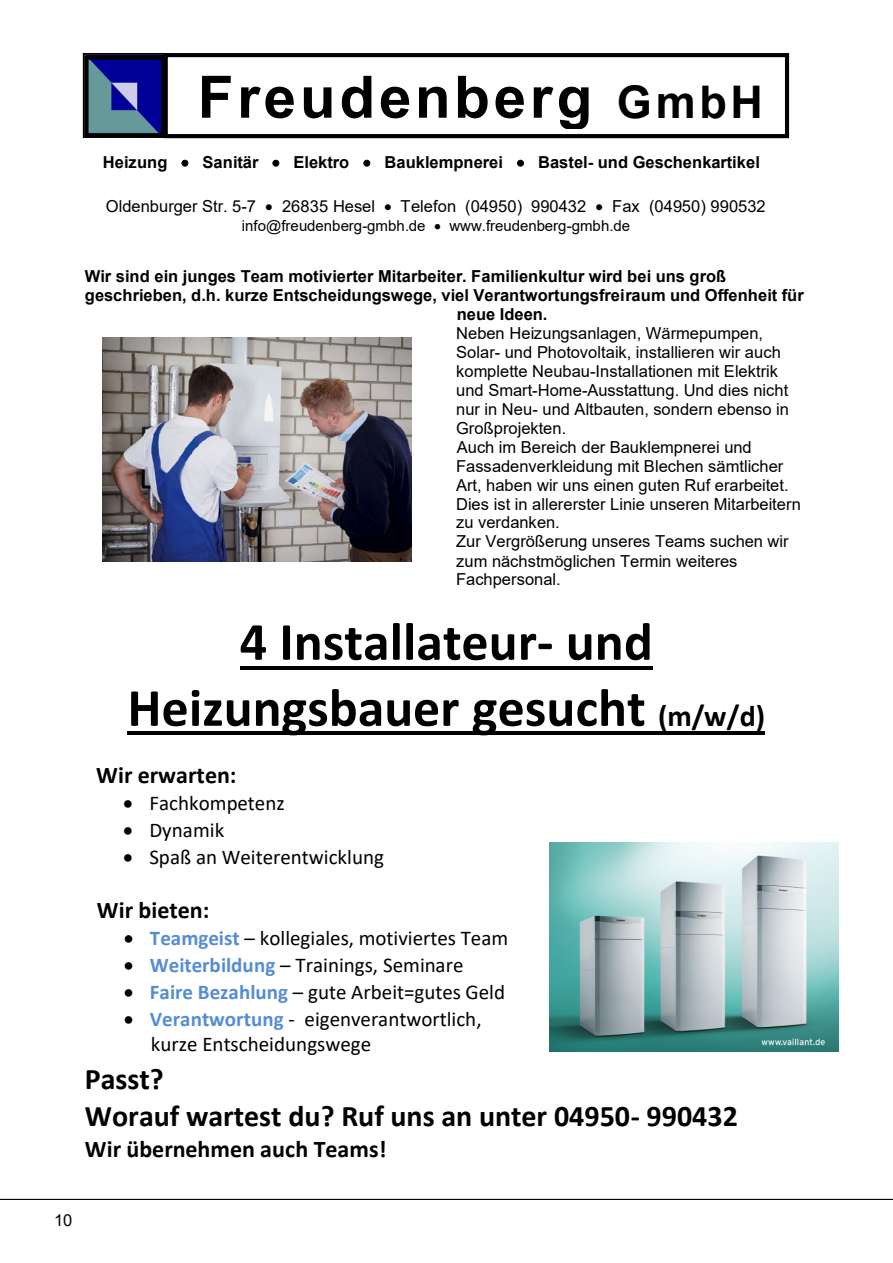
<style>
.page{position:relative;width:893px;height:1263px;background:#fff}
.page>*{position:absolute;margin:0;border:0;box-sizing:border-box;transform-origin:0 0}
.t1{font:700 58.5px "Arial";letter-spacing:.065em;color:#000}
.t2{font:700 54px/66px "Calibri";color:#000;text-align:center}
.t3{font:700 30px/36.6px "Calibri";color:#000}
.t4{font:700 24px "Calibri";color:#000}
.t5{font:21px/25.5px "Calibri";color:#000}
.t6{font:16.5px/18.9px "Arial";letter-spacing:.005em;color:#000}
.t7{font:700 16.5px "Arial";letter-spacing:.005em;color:#000}
.t8{font:15px "Arial";letter-spacing:.005em;color:#000}
.s1{font-size:45px}
.s2{font-size:30px}
.s3{font-weight:700;color:#548dd4}
</style>
<div class="page">
<hr style="left:0;top:1199px;width:893px;height:1px;background:#000">
<img style="left:549px;top:842px;width:289px;height:209px">
<img style="left:103px;top:337px;width:309px;height:225px">
<svg style="left:182px;top:160px;width:6px;height:7px"></svg>
<svg style="left:272px;top:160px;width:7px;height:7px"></svg>
<svg style="left:363px;top:160px;width:7px;height:7px"></svg>
<svg style="left:517px;top:160px;width:7px;height:7px"></svg>
<hr style="left:240px;top:666px;width:413px;height:3px;background:#000">
<hr style="left:127px;top:731px;width:638px;height:3px;background:#000">
<img style="left:86px;top:56px;width:78px;height:79px">
<div style="left:83px;top:53px;width:85px;height:85px;border:2px solid #000"></div>
<div style="left:164px;top:53px;width:625px;height:85px;border:4px solid #000"></div>
<h1 class="t1" style="left:198px;top:56px;width:567px">Freudenberg <span class="s1">GmbH</span></h1>
<p class="t7" style="left:103px;top:150px;width:659px">Heizung • Sanitär • Elektro • Bauklempnerei • Bastel- und Geschenkartikel</p>
<p class="t6" style="left:106px;top:197px;width:661px">Oldenburger Str. 5-7 • 26835 Hesel • Telefon (04950) 990432 • Fax (04950) 990532</p>
<p class="t8" style="left:242px;top:215px;width:390px">info@freudenberg-gmbh.de • www.freudenberg-gmbh.de</p>
<p class="t7" style="left:85px;top:264px;width:643px">Wir sind ein junges Team motivierter Mitarbeiter. Familienkultur wird bei uns groß</p>
<p class="t7" style="left:85px;top:283px;width:720px">geschrieben, d.h. kurze Entscheidungswege, viel Verantwortungsfreiraum und Offenheit für</p>
<p class="t7" style="left:457px;top:302px;width:92px">neue Ideen.</p>
<p class="t6" style="left:456px;top:323px;width:346px">Neben Heizungsanlagen, Wärmepumpen, Solar- und Photovoltaik, installieren wir auch komplette Neubau-Installationen mit Elektrik und Smart-Home-Ausstattung. Und dies nicht nur in Neu- und Altbauten, sondern ebenso in Großprojekten.<br>Auch im Bereich der Bauklempnerei und Fassadenverkleidung mit Blechen sämtlicher Art, haben wir uns einen guten Ruf erarbeitet.<br>Dies ist in allererster Linie unseren Mitarbeitern zu verdanken.<br>Zur Vergrößerung unseres Teams suchen wir zum nächstmöglichen Termin weiteres Fachpersonal.</p>
<h2 class="t2" style="left:127px;top:608px;width:639px">4 Installateur- und<br>Heizungsbauer gesucht <span class="s2">(m/w/d)</span></h2>
<h3 class="t4" style="left:96px;top:758px;width:142px">Wir erwarten:</h3>
<p class="t5" style="left:123px;top:790px;width:163px">• Fachkompetenz</p>
<p class="t5" style="left:123px;top:817px;width:103px">• Dynamik</p>
<p class="t5" style="left:123px;top:844px;width:262px">• Spaß an Weiterentwicklung</p>
<h3 class="t4" style="left:97px;top:893px;width:114px">Wir bieten:</h3>
<p class="t5" style="left:124px;top:925px;width:386px">• <span class="s3">Teamgeist</span> – kollegiales, motiviertes Team</p>
<p class="t5" style="left:124px;top:952px;width:341px">• <span class="s3">Weiterbildung</span> – Trainings, Seminare</p>
<p class="t5" style="left:124px;top:979px;width:383px">• <span class="s3">Faire Bezahlung</span> – gute Arbeit=gutes Geld</p>
<p class="t5" style="left:151px;top:1005px;width:332px;text-indent:-27px">• <span class="s3">Verantwortung</span> - eigenverantwortlich, kurze Entscheidungswege</p>
<h3 class="t3" style="left:85px;top:1060px;width:655px">Passt?<br>Worauf wartest du? Ruf uns an unter 04950- 990432</h3>
<h3 class="t4" style="left:85px;top:1132px;width:303px">Wir übernehmen auch Teams!</h3>
<p class="t6" style="left:54px;top:1211px;width:20px">10</p>
</div>
